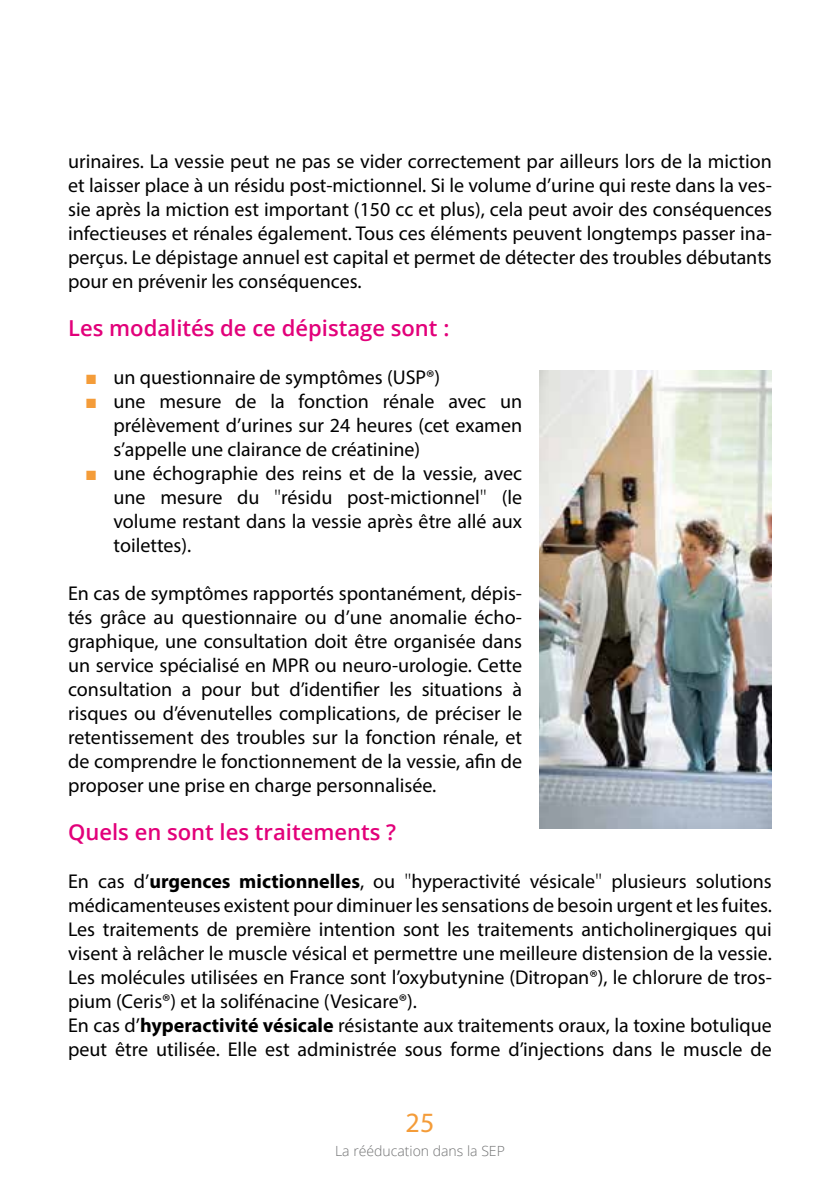
<style>
.page{position:relative;width:840px;height:1191px;background:#fff}
.page>*{position:absolute;margin:0;border:0;box-sizing:border-box;transform-origin:0 0}
.t1{font:28px "Myriad Pro";color:#f49c39}
.t2{font:600 22px "Open Sans";color:#e2007a}
.t3{font:20px/24px "Myriad Pro";color:#000;text-align:justify}
.t4{font:300 14px "Open Sans";color:#707172}
.s1{font-family:"Arial";color:#f49c39}
.s2{font-family:"Open Sans";font-weight:300}
.s3{font-weight:700}
</style>
<div class="page">
<img style="left:539px;top:370px;width:232px;height:458px">
<p class="t3" style="left:68px;top:149px;width:705px">urinaires. La vessie peut ne pas se vider correctement par ailleurs lors de la miction et laisser place à un résidu post-mictionnel. Si le volume d’urine qui reste dans la ves&shy;sie après la miction est important (150 cc et plus), cela peut avoir des conséquences infectieuses et rénales également. Tous ces éléments peuvent longtemps passer ina&shy;perçus. Le dépistage annuel est capital et permet de détecter des troubles débutants pour en prévenir les conséquences.</p>
<p class="t2" style="left:68px;top:313px;width:382px">Les modalités de ce dépistage sont :</p>
<p class="t3" style="left:85px;top:365px;width:356px"><span class="s1">■</span> un questionnaire de symptômes (USP®)</p>
<p class="t3" style="left:113px;top:389px;width:410px;text-indent:-28px"><span class="s1">■</span> une mesure de la fonction rénale avec un prélèvement d’urines sur 24 heures (cet examen s’appelle une clairance de créatinine)</p>
<p class="t3" style="left:113px;top:461px;width:410px;text-indent:-28px"><span class="s1">■</span> une échographie des reins et de la vessie, avec une mesure du <span class="s2">"</span>résidu post-mictionnel<span class="s2">"</span> (le volume restant dans la vessie après être allé aux toilettes).</p>
<p class="t3" style="left:68px;top:581px;width:455px">En cas de symptômes rapportés spontanément, dépis&shy;tés grâce au questionnaire ou d’une anomalie écho&shy;graphique, une consultation doit être organisée dans un service spécialisé en MPR ou neuro-urologie. Cette consultation a pour but d’identifier les situations à risques ou d’évenutelles complications, de préciser le retentissement des troubles sur la fonction rénale, et de comprendre le fonctionnement de la vessie, afin de proposer une prise en charge personnalisée.</p>
<p class="t2" style="left:68px;top:817px;width:329px">Quels en sont les traitements ?</p>
<p class="t3" style="left:68px;top:869px;width:705px;text-align:left">En cas d’<span class="s3">urgences mictionnelles</span>, ou <span class="s2">"</span>hyperactivité vésicale<span class="s2">"</span> plusieurs solutions médicamenteuses existent pour diminuer les sensations de besoin urgent et les fuites.<br>Les traitements de première intention sont les traitements anticholinergiques qui visent à relâcher le muscle vésical et permettre une meilleure distension de la vessie.<br>Les molécules utilisées en France sont l’oxybutynine (Ditropan®), le chlorure de tros&shy;pium (Ceris®) et la solifénacine (Vesicare®).<br>En cas d’<span class="s3">hyperactivité vésicale</span> résistante aux traitements oraux, la toxine botulique peut être utilisée. Elle est administrée sous forme d’injections dans le muscle de</p>
<h1 class="t1" style="left:405px;top:1105px;width:30px">25</h1>
<p class="t4" style="left:335px;top:1141px;width:171px">La rééducation dans la SEP</p>
</div>
